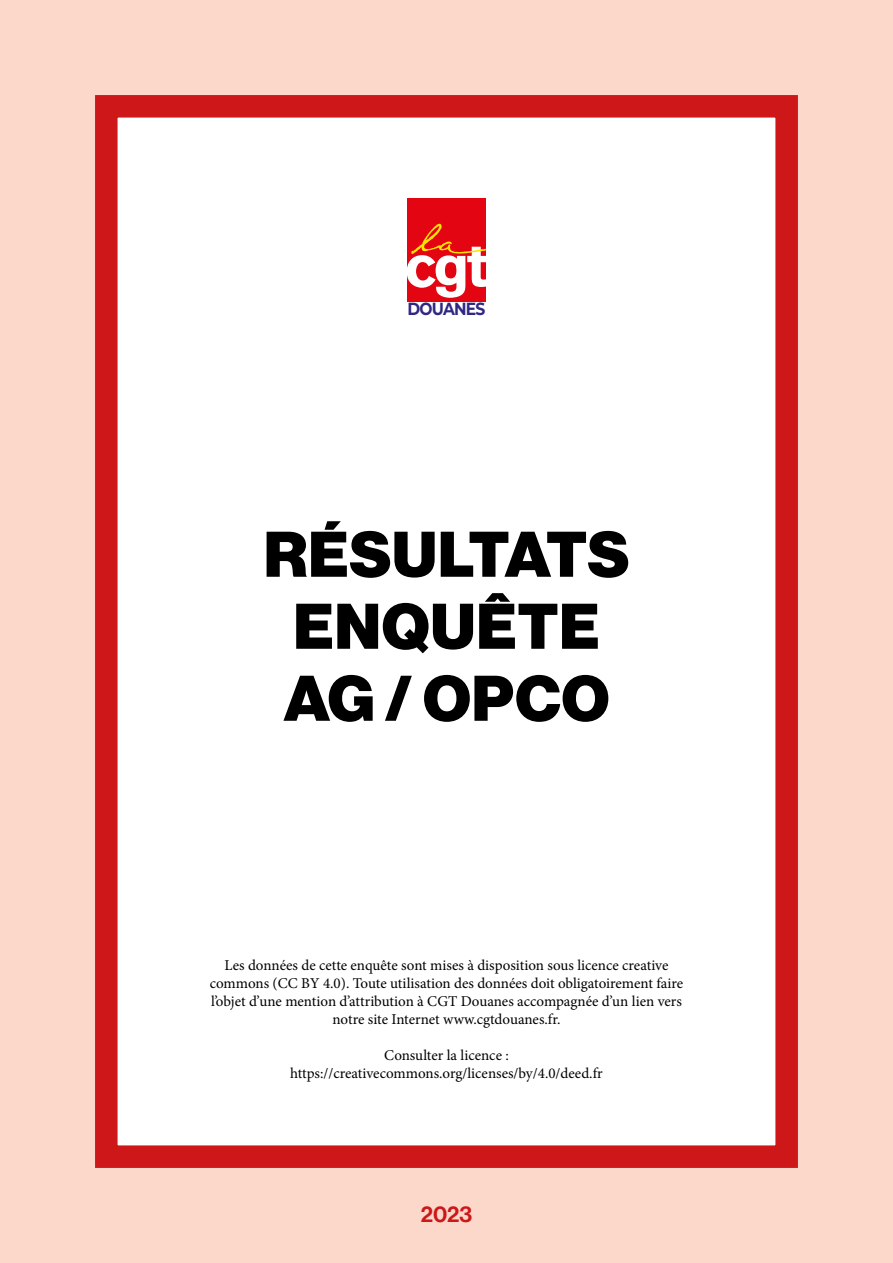
<style>
.page{position:relative;width:893px;height:1263px;background:#fbd8ca}
.page>*{position:absolute;margin:0;border:0;box-sizing:border-box;transform-origin:0 0}
.t1{font:63px "N Haas Grotesk DS Pro 95 Blk";letter-spacing:.015em;color:#000}
.t2{font:22.5px "N Haas Grotesk DS Pro 65 Md";color:#cd1719}
.t3{font:700 17.55px "Montserrat";letter-spacing:-.05em;color:#302783;scale:.88 1}
.t4{font:15px/18px "Minion Pro";color:#000;text-align:center}
</style>
<div class="page">
<div style="left:95px;top:95px;width:703px;height:1073px;background:#fff;border:22px solid #cd1719"></div>
<div style="left:407px;top:198px;width:79px;height:103px;background:#e30612"></div>
<svg style="left:407px;top:224px;width:79px;height:74px"></svg>
<p class="t3" style="left:408px;top:296px;width:90px">DOUANES</p>
<p class="t1" style="left:264px;top:517px;width:367px">RÉSULTATS</p>
<p class="t1" style="left:293px;top:589px;width:307px">ENQUÊTE</p>
<p class="t1" style="left:284px;top:661px;width:327px">AG / OPCO</p>
<p class="t4" style="left:210px;top:956px;width:475px">Les données de cette enquête sont mises à disposition sous licence creative commons (CC BY 4.0). Toute utilisation des données doit obligatoirement faire l’objet d’une mention d’attribution à CGT Douanes accompagnée d’un lien vers notre site Internet www.cgtdouanes.fr.</p>
<p class="t4" style="left:384px;top:1046px;width:126px">Consulter la licence :</p>
<p class="t4" style="left:290px;top:1064px;width:314px">https://creativecommons.org/licenses/by/4.0/deed.fr</p>
<p class="t2" style="left:421px;top:1201px;width:53px">2023</p>
</div>
